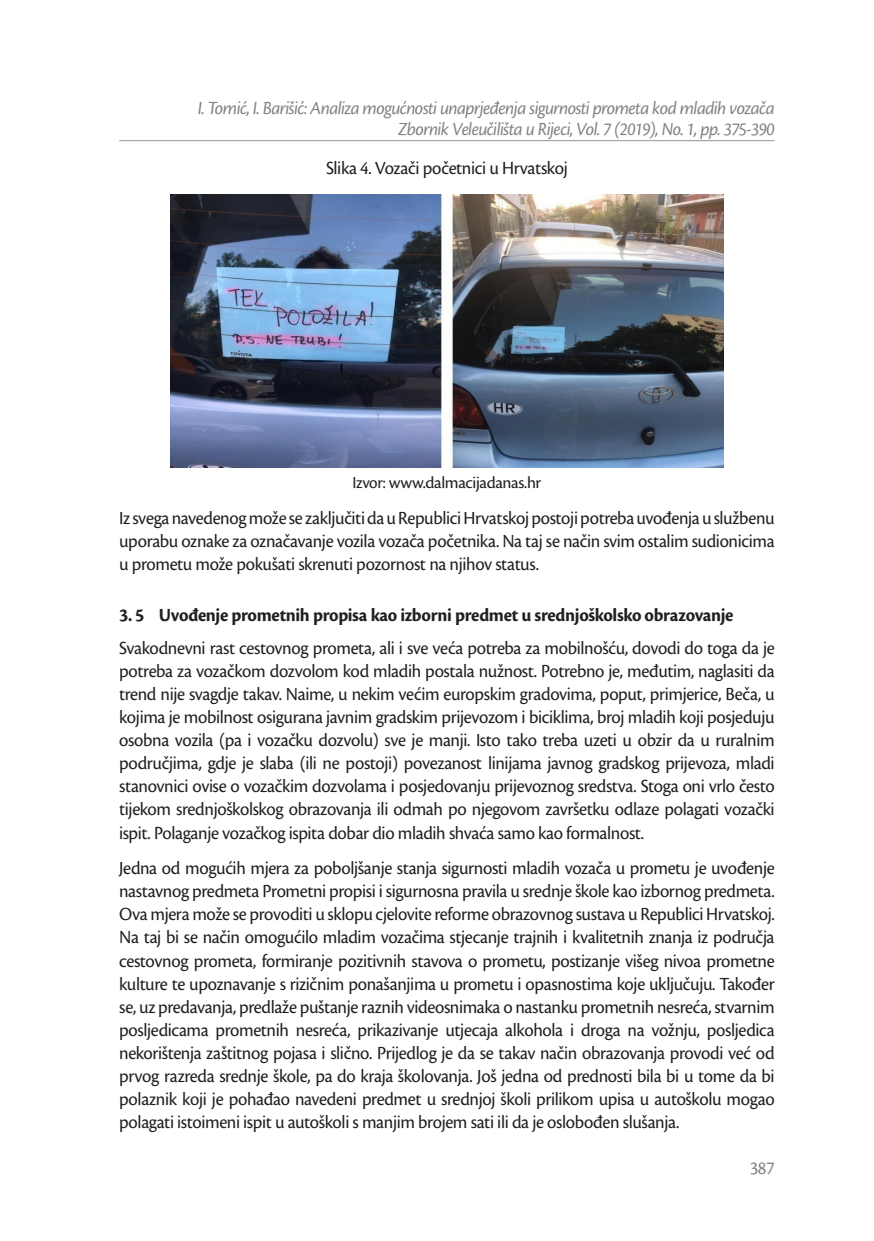
<style>
.page{position:relative;width:874px;height:1241px;background:#fff}
.page>*{position:absolute;margin:0;border:0;box-sizing:border-box;transform-origin:0 0}
.Opis_slike{font:19.25px/23.1px "Cronos Pro";letter-spacing:-.02em;color:#231f20;text-align:justify;scale:.96 1}
.t1{font:italic 19.25px/21px "Cronos Pro";letter-spacing:-.035em;color:#808285;text-align:right;scale:.96 1}
.t2{font:700 19.25px "Cronos Pro";letter-spacing:-.015em;color:#231f20;scale:.96 1}
.t3{font:19.25px "Cronos Pro";color:#808285;scale:.96 1}
.Izvor{font:17.5px "Cronos Pro";letter-spacing:-.02em;color:#231f20;scale:.96 1}
</style>
<div class="page">
<hr style="left:119px;top:140px;width:655px;height:1px;background:#939598">
<img style="left:170px;top:194px;width:553px;height:273px">
<p class="t1" style="left:198px;top:98px;width:602px">I. Tomić, I. Barišić: Analiza mogućnosti unaprjeđenja sigurnosti prometa kod mladih vozača<br>Zbornik Veleučilišta u Rijeci, Vol. 7 (2019), No. 1, pp. 375-390</p>
<p class="Opis_slike" style="left:326px;top:156px;width:253px">Slika 4. Vozači početnici u Hrvatskoj</p>
<p class="Izvor" style="left:352px;top:473px;width:198px">Izvor: www.dalmacijadanas.hr</p>
<p class="Opis_slike" style="left:119px;top:506px;width:684px">Iz svega navedenog može se zaključiti da u Republici Hrvatskoj postoji potreba uvođenja u službenu uporabu oznake za označavanje vozila vozača početnika. Na taj se način svim ostalim sudionicima u prometu može pokušati skrenuti pozornost na njihov status.</p>
<p class="t2" style="left:119px;top:603px;width:641px">3. 5 Uvođenje prometnih propisa kao izborni predmet u srednjoškolsko obrazovanje</p>
<p class="Opis_slike" style="left:119px;top:636px;width:684px">Svakodnevni rast cestovnog prometa, ali i sve veća potreba za mobilnošću, dovodi do toga da je potreba za vozačkom dozvolom kod mladih postala nužnost. Potrebno je, međutim, naglasiti da trend nije svagdje takav. Naime, u nekim većim europskim gradovima, poput, primjerice, Beča, u kojima je mobilnost osigurana javnim gradskim prijevozom i biciklima, broj mladih koji posjeduju osobna vozila (pa i vozačku dozvolu) sve je manji. Isto tako treba uzeti u obzir da u ruralnim područjima, gdje je slaba (ili ne postoji) povezanost linijama javnog gradskog prijevoza, mladi stanovnici ovise o vozačkim dozvolama i posjedovanju prijevoznog sredstva. Stoga oni vrlo često tijekom srednjoškolskog obrazovanja ili odmah po njegovom završetku odlaze polagati vozački ispit. Polaganje vozačkog ispita dobar dio mladih shvaća samo kao formalnost.</p>
<p class="Opis_slike" style="left:119px;top:856px;width:684px">Jedna od mogućih mjera za poboljšanje stanja sigurnosti mladih vozača u prometu je uvođenje nastavnog predmeta Prometni propisi i sigurnosna pravila u srednje škole kao izbornog predmeta.<br>Ova mjera može se provoditi u sklopu cjelovite reforme obrazovnog sustava u Republici Hrvatskoj.<br>Na taj bi se način omogućilo mladim vozačima stjecanje trajnih i kvalitetnih znanja iz područja cestovnog prometa, formiranje pozitivnih stavova o prometu, postizanje višeg nivoa prometne kulture te upoznavanje s rizičnim ponašanjima u prometu i opasnostima koje uključuju. Također se, uz predavanja, predlaže puštanje raznih videosnimaka o nastanku prometnih nesreća, stvarnim posljedicama prometnih nesreća, prikazivanje utjecaja alkohola i droga na vožnju, posljedica nekorištenja zaštitnog pojasa i slično. Prijedlog je da se takav način obrazovanja provodi već od prvog razreda srednje škole, pa do kraja školovanja. Još jedna od prednosti bila bi u tome da bi polaznik koji je pohađao navedeni predmet u srednjoj školi prilikom upisa u autoškolu mogao polagati istoimeni ispit u autoškoli s manjim brojem sati ili da je oslobođen slušanja.</p>
<p class="t3" style="left:749px;top:1156px;width:27px">387</p>
</div>
